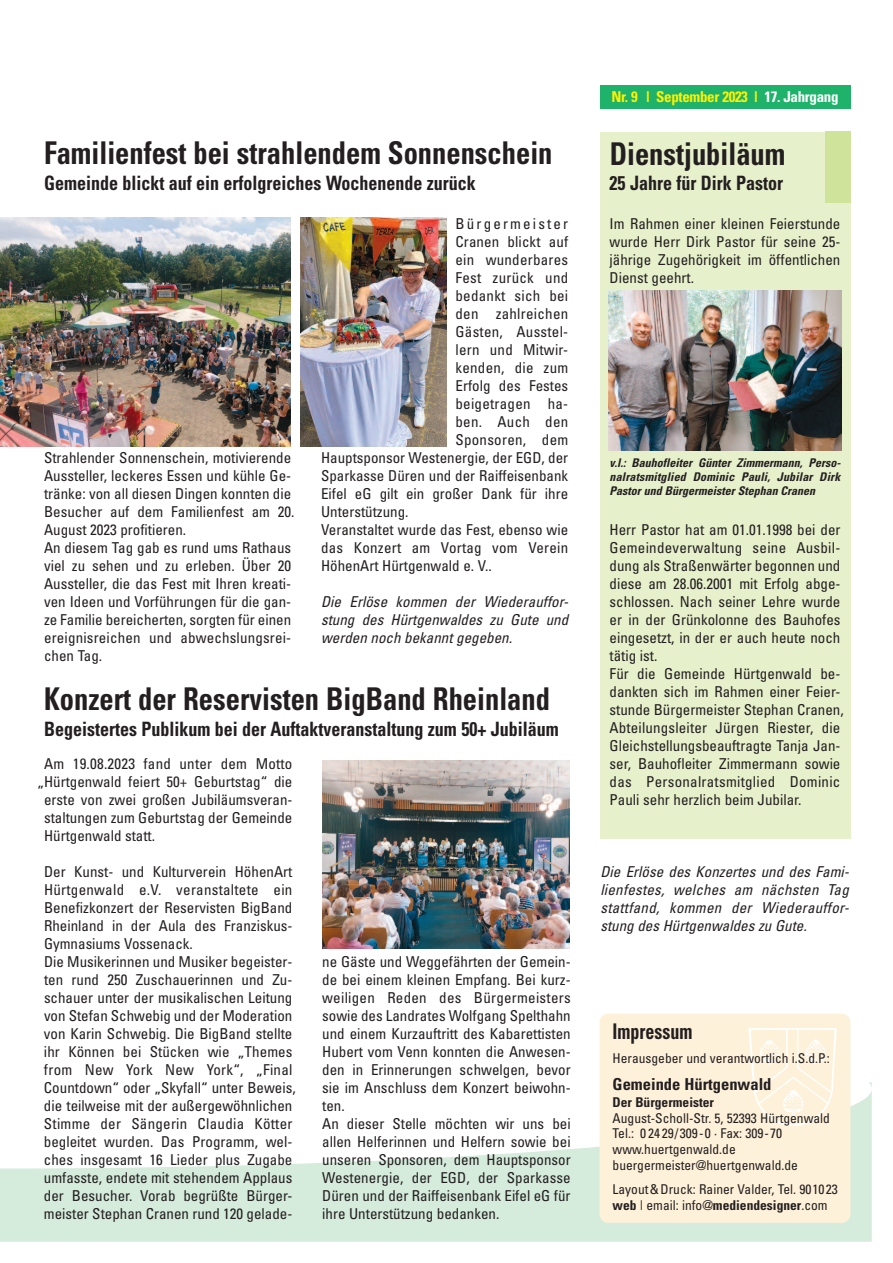
<style>
.page{position:relative;width:893px;height:1263px;background:#fff}
.page>*{position:absolute;margin:0;border:0;box-sizing:border-box;transform-origin:0 0}
.t1{font:700 condensed 31.35px "Univers";color:#231f20;scale:.91 1}
.t2{font:700 condensed 21.6px "Univers";color:#231f20;scale:.83 1}
.t3{font:700 condensed 19.8px "Univers";color:#231f20;scale:.91 1}
.t4{font:700 condensed 16.5px "Univers";color:#231f20}
.t5{font:condensed 15px/18px "Univers";color:#231f20}
.t6{font:italic condensed 15px/18px "Univers";color:#231f20;text-align:justify}
.t7{font:condensed 15px "Univers";letter-spacing:.02em;color:#231f20}
.t8{font:700 condensed 15px "Univers";letter-spacing:-.02em;color:#fff101}
.t9{font:condensed 15px "Univers";letter-spacing:.145em;color:#231f20}
.t10{font:condensed 13.5px/15.8px "Univers";color:#231f20}
.t11{font:700 condensed 13.5px "Univers";color:#231f20}
.t12{font:italic 700 condensed 12px/14.1px "Univers";color:#231f20;text-align:justify}
.s1{color:#fff}
.s2{font-weight:700}
</style>
<div class="page">
<div style="left:600px;top:132px;width:250px;height:706px;background:#e6f0cb"></div>
<div style="left:825px;top:132px;width:25px;height:71px;background:#d0e39a"></div>
<svg style="left:0;top:1082px;width:872px;height:160px;fill:#d5ebdb"></svg>
<div style="left:600px;top:85px;width:250px;height:23px;background:#1eb26a"></div>
<div style="left:600px;top:1014px;width:250px;height:209px;background:#fef1d9;border-radius:9px"></div>
<img style="left:748px;top:1028px;width:88px;height:98px">
<img style="left:0;top:217px;width:291px;height:229px">
<img style="left:300px;top:217px;width:146px;height:229px">
<img style="left:323px;top:760px;width:247px;height:189px">
<img style="left:608px;top:290px;width:234px;height:161px">
<h1 class="t1" style="left:44px;top:142px;width:560px">Familienfest bei strahlendem Sonnenschein</h1>
<h3 class="t3" style="left:44px;top:176px;width:476px">Gemeinde blickt auf ein erfolgreiches Wochenende zurück</h3>
<p class="t5" style="left:44px;top:450px;width:252px">Strahlender Sonnenschein, motivierende Aussteller, leckeres Essen und kühle Ge&shy;tränke: von all diesen Dingen konnten die Besucher auf dem Familienfest am 20.<br>August 2023 profitieren.<br>An diesem Tag gab es rund ums Rathaus viel zu sehen und zu erleben. Über 20<br>Aussteller, die das Fest mit Ihren kreati&shy;ven Ideen und Vorführungen für die gan&shy;ze Familie bereicherten, sorgten für einen ereignisreichen und abwechslungsrei&shy;chen Tag.</p>
<p class="t9" style="left:455px;top:218px;width:114px">Bürgermeister</p>
<p class="t5" style="left:455px;top:234px;width:114px">Cranen blickt auf</p>
<p class="t7" style="left:455px;top:254px;width:114px">ein wunderbares</p>
<p class="t7" style="left:455px;top:272px;width:114px">Fest zurück und</p>
<p class="t7" style="left:455px;top:290px;width:114px">bedankt sich bei</p>
<p class="t7" style="left:455px;top:308px;width:114px">den zahlreichen</p>
<p class="t7" style="left:455px;top:326px;width:114px">Gästen, Ausstel-</p>
<p class="t7" style="left:455px;top:344px;width:114px">lern und Mitwir-</p>
<p class="t7" style="left:455px;top:362px;width:114px">kenden, die zum</p>
<p class="t5" style="left:455px;top:378px;width:114px">Erfolg des Festes</p>
<p class="t7" style="left:455px;top:398px;width:114px">beigetragen ha-</p>
<p class="t7" style="left:455px;top:416px;width:114px">ben. Auch den</p>
<p class="t7" style="left:455px;top:434px;width:114px">Sponsoren, dem</p>
<p class="t5" style="left:321px;top:450px;width:249px">Hauptsponsor Westenergie, der EGD, der</p>
<p class="t5" style="left:321px;top:468px;width:249px">Sparkasse Düren und der Raiffeisenbank</p>
<p class="t5" style="left:321px;top:486px;width:249px">Eifel eG gilt ein großer Dank für ihre</p>
<p class="t5" style="left:321px;top:504px;width:89px">Unterstützung.</p>
<p class="t5" style="left:321px;top:522px;width:249px">Veranstaltet wurde das Fest, ebenso wie</p>
<p class="t7" style="left:321px;top:542px;width:249px">das Konzert am Vortag vom Verein</p>
<p class="t5" style="left:321px;top:558px;width:172px">HöhenArt Hürtgenwald e. V..</p>
<p class="t6" style="left:321px;top:594px;width:249px">Die Erlöse kommen der Wiederauffor&shy;stung des Hürtgenwaldes zu Gute und werden noch bekannt gegeben.</p>
<h1 class="t1" style="left:44px;top:687px;width:557px">Konzert der Reservisten BigBand Rheinland</h1>
<h3 class="t3" style="left:44px;top:721px;width:567px">Begeistertes Publikum bei der Auftaktveranstaltung zum 50+ Jubiläum</h3>
<p class="t5" style="left:44px;top:756px;width:250px">Am 19.08.2023 fand unter dem Motto</p>
<p class="t5" style="left:37px;top:774px;width:257px">„Hürtgenwald feiert 50+ Geburtstag“ die</p>
<p class="t5" style="left:44px;top:792px;width:250px">erste von zwei großen Jubiläumsveran-</p>
<p class="t5" style="left:44px;top:810px;width:250px">staltungen zum Geburtstag der Gemeinde</p>
<p class="t5" style="left:44px;top:828px;width:113px">Hürtgenwald statt.</p>
<p class="t5" style="left:44px;top:864px;width:253px">Der Kunst- und Kulturverein HöhenArt Hürtgenwald e.V. veranstaltete ein Benefizkonzert der Reservisten BigBand Rheinland in der Aula des Franziskus-Gymnasiums Vossenack.<br>Die Musikerinnen und Musiker begeister&shy;ten rund 250 Zuschauerinnen und Zu&shy;schauer unter der musikalischen Leitung von Stefan Schwebig und der Moderation von Karin Schwebig. Die BigBand stellte ihr Können bei Stücken wie „Themes from New York New York“, „Final Countdown“ oder „Skyfall“ unter Beweis, die teilweise mit der außergewöhnlichen Stimme der Sängerin Claudia Kötter begleitet wurden. Das Programm, wel&shy;ches insgesamt 16 Lieder plus Zugabe umfasste, endete mit stehendem Applaus der Besucher. Vorab begrüßte Bürger&shy;meister Stephan Cranen rund 120 gelade-</p>
<p class="t5" style="left:322px;top:954px;width:250px">ne Gäste und Weggefährten der Gemein&shy;de bei einem kleinen Empfang. Bei kurz&shy;weiligen Reden des Bürgermeisters sowie des Landrates Wolfgang Spelthahn und einem Kurzauftritt des Kabarettisten Hubert vom Venn konnten die Anwesen&shy;den in Erinnerungen schwelgen, bevor sie im Anschluss dem Konzert beiwohn&shy;ten.<br>An dieser Stelle möchten wir uns bei allen Helferinnen und Helfern sowie bei unseren Sponsoren, dem Hauptsponsor Westenergie, der EGD, der Sparkasse Düren und der Raiffeisenbank Eifel eG für ihre Unterstützung bedanken.</p>
<p class="t8" style="left:611px;top:91px;width:228px">Nr. 9 | September 2023 | <span class="s1">17. Jahrgang</span></p>
<h1 class="t1" style="left:610px;top:142px;width:195px">Dienstjubiläum</h1>
<h3 class="t3" style="left:610px;top:176px;width:192px">25 Jahre für Dirk Pastor</h3>
<p class="t5" style="left:610px;top:216px;width:232px;text-align:justify">Im Rahmen einer kleinen Feierstunde wurde Herr Dirk Pastor für seine 25- jährige Zugehörigkeit im öffentlichen Dienst geehrt.</p>
<p class="t12" style="left:610px;top:457px;width:233px">v.l.: Bauhofleiter Günter Zimmermann, Perso&shy;nalratsmitglied Dominic Pauli, Jubilar Dirk Pastor und Bürgermeister Stephan Cranen</p>
<p class="t5" style="left:610px;top:522px;width:236px">Herr Pastor hat am 01.01.1998 bei der Gemeindeverwaltung seine Ausbil&shy;dung als Straßenwärter begonnen und diese am 28.06.2001 mit Erfolg abge&shy;schlossen. Nach seiner Lehre wurde er in der Grünkolonne des Bauhofes eingesetzt, in der er auch heute noch tätig ist.<br>Für die Gemeinde Hürtgenwald be&shy;dankten sich im Rahmen einer Feier&shy;stunde Bürgermeister Stephan Cranen, Abteilungsleiter Jürgen Riester, die Gleichstellungsbeauftragte Tanja Jan&shy;ser, Bauhofleiter Zimmermann sowie das Personalratsmitglied Dominic Pauli sehr herzlich beim Jubilar.</p>
<p class="t6" style="left:600px;top:864px;width:250px">Die Erlöse des Konzertes und des Fami&shy;lienfestes, welches am nächsten Tag stattfand, kommen der Wiederauffor&shy;stung des Hürtgenwaldes zu Gute.</p>
<h2 class="t2" style="left:612px;top:1023px;width:98px">Impressum</h2>
<p class="t10" style="left:613px;top:1051px;width:219px">Herausgeber und verantwortlich i.S.d.P.:</p>
<p class="t4" style="left:613px;top:1078px;width:160px">Gemeinde Hürtgenwald</p>
<p class="t11" style="left:613px;top:1097px;width:103px">Der Bürgermeister</p>
<p class="t10" style="left:613px;top:1111px;width:219px">August-Scholl-Str. 5, 52393 Hürtgenwald Tel.: 0 24 29/309-0 · Fax: 309-70 www.huertgenwald.de buergermeister@huertgenwald.de</p>
<p class="t10" style="left:613px;top:1183px;width:227px">Layout&amp;Druck: Rainer Valder, Tel. 901023 <span class="s2">web</span> | email: info@<span class="s2">mediendesigner</span>.com</p>
</div>
